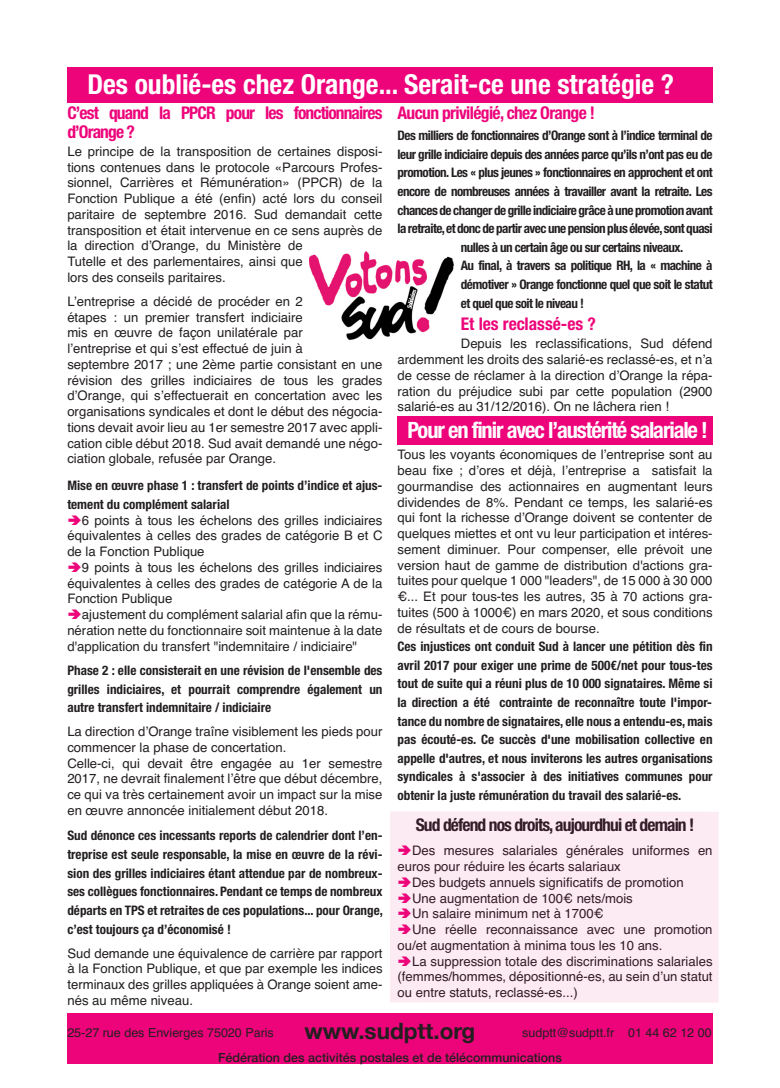
<style>
.page{position:relative;width:780px;height:1088px;background:#fff}
.page>*{position:absolute;margin:0;border:0;box-sizing:border-box;transform-origin:0 0}
.t1{font:700 condensed 27.5px "Helvetica Neue";color:#fff}
.t2{font:700 condensed 22.5px "Helvetica Neue";letter-spacing:-.05em;color:#fff}
.t3{font:700 22.5px "Helvetica Neue";color:#231f20}
.t4{font:700 condensed 17.5px/18.5px "Helvetica Neue";letter-spacing:-.05em;color:#ed047a}
.t5{font:700 condensed 17.5px "Helvetica Neue";letter-spacing:-.05em;color:#231f20}
.t6{font:700 condensed 17.5px "Helvetica Neue";color:#ed047a}
.t7{font:13.12px/15.8px "Helvetica";color:#231f20;text-align:justify}
.t8{font:700 condensed 13.12px/18.6px "Helvetica Neue";letter-spacing:-.04em;color:#231f20;text-align:justify}
.t9{font:700 condensed 13.12px/18.6px "Helvetica Neue";color:#231f20}
.t10{font:12.5px "Helvetica";color:#231f20}
.t11{font:500 12.5px "Helvetica Neue";color:#231f20}
</style>
<div class="page">
<div style="left:67px;top:67px;width:645px;height:35px;background:#ed047a"></div>
<div style="left:67px;top:1013px;width:645px;height:51px;background:#ed047a"></div>
<img style="left:310px;top:251px;width:143px;height:89px">
<div style="left:390px;top:811px;width:328px;height:192px;background:#fdebf4"></div>
<div style="left:397px;top:417px;width:316px;height:28px;background:#ed047a"></div>
<svg style="left:398px;top:846px;width:13px;height:9px"></svg>
<svg style="left:398px;top:877px;width:13px;height:10px"></svg>
<svg style="left:398px;top:893px;width:13px;height:9px"></svg>
<svg style="left:398px;top:909px;width:13px;height:9px"></svg>
<svg style="left:398px;top:924px;width:13px;height:10px"></svg>
<svg style="left:398px;top:956px;width:13px;height:9px"></svg>
<h1 class="t1" style="left:87px;top:61px;width:588px">Des oublié-es chez Orange... Serait-ce une stratégie ?</h1>
<h3 class="t4" style="left:67px;top:103px;width:316px">C’est quand la PPCR pour les fonctionnaires d’Orange ?</h3>
<p class="t7" style="left:67px;top:143px;width:316px;text-align:left">Le principe de la transposition de certaines disposi&shy;tions contenues dans le protocole «Parcours Profes&shy;sionnel, Carrières et Rémunération» (PPCR) de la Fonction Publique a été (enfin) acté lors du conseil paritaire de septembre 2016. Sud demandait cette transposition et était intervenue en ce sens auprès de la direction d’Orange, du Ministère de<br>Tutelle et des parlementaires, ainsi que<br>lors des conseils paritaires.</p>
<p class="t7" style="left:67px;top:293px;width:316px;text-align:left">L’entreprise a décidé de procéder en 2<br>étapes : un premier transfert indiciaire<br>mis en œuvre de façon unilatérale par<br>l’entreprise et qui s’est effectué de juin à<br>septembre 2017 ; une 2ème partie consistant en une révision des grilles indiciaires de tous les grades d’Orange, qui s’effectuerait en concertation avec les organisations syndicales et dont le début des négocia&shy;tions devait avoir lieu au 1er semestre 2017 avec appli&shy;cation cible début 2018. Sud avait demandé une négo&shy;ciation globale, refusée par Orange.</p>
<p class="t9" style="left:67px;top:475px;width:316px">Mise en œuvre phase 1 : transfert de points d’indice et ajus&shy;tement du complément salarial</p>
<p class="t7" style="left:67px;top:512px;width:316px;text-indent:15px">6 points à tous les échelons des grilles indiciaires équivalentes à celles des grades de catégorie B et C de la Fonction Publique</p>
<p class="t7" style="left:67px;top:560px;width:316px;text-indent:15px">9 points à tous les échelons des grilles indiciaires équivalentes à celles des grades de catégorie A de la Fonction Publique</p>
<p class="t7" style="left:67px;top:607px;width:316px;text-indent:15px">ajustement du complément salarial afin que la rému&shy;nération nette du fonctionnaire soit maintenue à la date d'application du transfert "indemnitaire / indiciaire"</p>
<p class="t8" style="left:67px;top:660px;width:316px">Phase 2 : elle consisterait en une révision de l'ensemble des grilles indiciaires, et pourrait comprendre également un autre transfert indemnitaire / indiciaire</p>
<p class="t7" style="left:67px;top:724px;width:316px;text-align:left">La direction d’Orange traîne visiblement les pieds pour commencer la phase de concertation.<br>Celle-ci, qui devait être engagée au 1er semestre 2017, ne devrait finalement l’être que début décembre, ce qui va très certainement avoir un impact sur la mise en œuvre annoncée initialement début 2018.</p>
<p class="t8" style="left:67px;top:825px;width:317px">Sud dénonce ces incessants reports de calendrier dont l’en&shy;treprise est seule responsable, la mise en œuvre de la révi&shy;sion des grilles indiciaires étant attendue par de nombreux&shy;ses collègues fonctionnaires. Pendant ce temps de nombreux départs en TPS et retraites de ces populations... pour Orange, c’est toujours ça d’économisé !</p>
<p class="t7" style="left:67px;top:945px;width:316px">Sud demande une équivalence de carrière par rapport à la Fonction Publique, et que par exemple les indices terminaux des grilles appliquées à Orange soient ame&shy;nés au même niveau.</p>
<h3 class="t4" style="left:397px;top:103px;width:199px">Aucun privilégié, chez Orange !</h3>
<p class="t8" style="left:397px;top:125px;width:316px">Des milliers de fonctionnaires d’Orange sont à l’indice terminal de</p>
<p class="t8" style="left:397px;top:144px;width:316px">leur grille indiciaire depuis des années parce qu’ils n’ont pas eu de</p>
<p class="t8" style="left:397px;top:162px;width:316px">promotion. Les « plus jeunes » fonctionnaires en approchent et ont</p>
<p class="t8" style="left:397px;top:181px;width:316px">encore de nombreuses années à travailler avant la retraite. Les</p>
<p class="t8" style="left:397px;top:200px;width:316px">chances de changer de grille indiciaire grâce à une promotion avant</p>
<p class="t8" style="left:397px;top:218px;width:316px">la retraite,et donc de partir avec une pension plus élevée,sont quasi</p>
<p class="t8" style="left:461px;top:237px;width:224px">nulles à un certain âge ou sur certains niveaux.</p>
<p class="t8" style="left:461px;top:255px;width:253px">Au final, à travers sa politique RH, la « machine à</p>
<p class="t8" style="left:461px;top:274px;width:253px">démotiver » Orange fonctionne quel que soit le statut</p>
<p class="t8" style="left:461px;top:293px;width:125px">et quel que soit le niveau !</p>
<h3 class="t6" style="left:461px;top:310px;width:136px">Et les reclassé-es ?</h3>
<p class="t7" style="left:397px;top:336px;width:316px;text-indent:63px">Depuis les reclassifications, Sud défend ardemment les droits des salarié-es reclassé-es, et n’a de cesse de réclamer à la direction d’Orange la répa&shy;ration du préjudice subi par cette population (2900 salarié-es au 31/12/2016). On ne lâchera rien !</p>
<p class="t7" style="left:397px;top:447px;width:316px">Tous les voyants économiques de l’entreprise sont au beau fixe ; d’ores et déjà, l’entreprise a satisfait la gourmandise des actionnaires en augmentant leurs dividendes de 8%. Pendant ce temps, les salarié-es qui font la richesse d’Orange doivent se contenter de quelques miettes et ont vu leur participation et intéres&shy;sement diminuer. Pour compenser, elle prévoit une version haut de gamme de distribution d'actions gra&shy;tuites pour quelque 1 000 "leaders", de 15 000 à 30 000 €... Et pour tous-tes les autres, 35 à 70 actions gra&shy;tuites (500 à 1000€) en mars 2020, et sous conditions de résultats et de cours de bourse.</p>
<p class="t8" style="left:397px;top:636px;width:316px">Ces injustices ont conduit Sud à lancer une pétition dès fin avril 2017 pour exiger une prime de 500€/net pour tous-tes tout de suite qui a réuni plus de 10 000 signataires. Même si la direction a été contrainte de reconnaître toute l'impor&shy;tance du nombre de signataires, elle nous a entendu-es, mais pas écouté-es. Ce succès d'une mobilisation collective en appelle d'autres, et nous inviterons les autres organisations syndicales à s'associer à des initiatives communes pour obtenir la juste rémunération du travail des salarié-es.</p>
<h3 class="t5" style="left:416px;top:810px;width:280px">Sud défend nos droits,aujourdhui et demain !</h3>
<p class="t7" style="left:412px;top:843px;width:302px">Des mesures salariales générales uniformes en</p>
<p class="t7" style="left:397px;top:858px;width:225px">euros pour réduire les écarts salariaux</p>
<p class="t7" style="left:412px;top:874px;width:273px">Des budgets annuels significatifs de promotion</p>
<p class="t7" style="left:412px;top:890px;width:222px">Une augmentation de 100€ nets/mois</p>
<p class="t7" style="left:412px;top:906px;width:193px">Un salaire minimum net à 1700€</p>
<p class="t7" style="left:412px;top:922px;width:302px">Une réelle reconnaissance avec une promotion</p>
<p class="t7" style="left:397px;top:937px;width:266px">ou/et augmentation à minima tous les 10 ans.</p>
<p class="t7" style="left:412px;top:953px;width:302px">La suppression totale des discriminations salariales</p>
<p class="t7" style="left:397px;top:969px;width:316px">(femmes/hommes, dépositionné-es, au sein d’un statut</p>
<p class="t7" style="left:397px;top:984px;width:182px">ou entre statuts, reclassé-es...)</p>
<h2 class="t3" style="left:304px;top:1017px;width:172px">www.sudptt.org</h2>
<p class="t11" style="left:218px;top:1049px;width:345px">Fédération des activités postales et de télécommunications</p>
<h2 class="t2" style="left:407px;top:411px;width:302px">Pour en finir avec l’austérité salariale !</h2>
<p class="t10" style="left:67px;top:1025px;width:208px">25-27 rue des Envierges 75020 Paris</p>
<p class="t10" style="left:522px;top:1025px;width:191px">sudptt@sudptt.fr 01 44 62 12 00</p>
</div>
